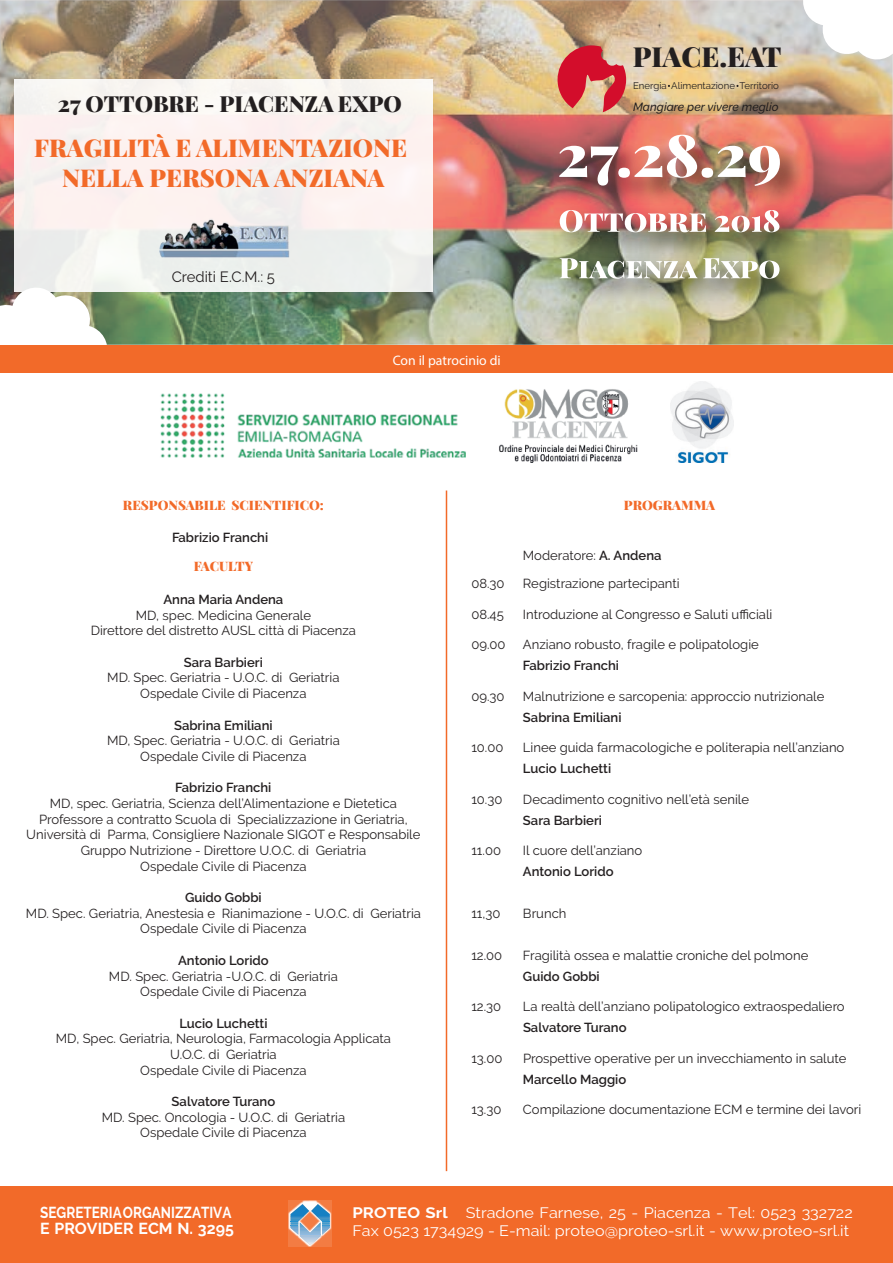
<style>
.page{position:relative;width:893px;height:1263px;background:#fff}
.page>*{position:absolute;margin:0;border:0;box-sizing:border-box;transform-origin:0 0}
.t1{font:900 27.75px "Playfair Display";letter-spacing:-.005em;color:#231f20}
.t2{font:900 24.6px/29.5px "Playfair Display";color:#f26a29;text-align:center}
.t3{font:900 22.2px "Playfair Display";color:#231f20}
.t4{font:700 15.9px/15.9px "Raleway";color:#fff;scale:.85 1}
.t5{font:15.15px/18.1px "Raleway";color:#fff;scale:1.07 1}
.t6{font:14.85px "Raleway";color:#231f20}
.t7{font:13.8px "Myriad Pro";color:#fff}
.t8{font:13.05px/15.8px "Raleway";color:#231f20;text-align:center}
.t9{font:600 13.05px "Raleway";color:#231f20}
.t10{font:900 13.05px "Playfair Display";color:#f26a29}
.t11{font:italic 500 11.85px "Raleway";color:#231f20}
.t12{font:9.6px "Raleway";color:#231f20}
.s1{font-weight:600}
.s2{font-weight:700}
</style>
<div class="page">
<div style="left:0;top:1186px;width:893px;height:77px;background:#f26a29"></div>
<svg style="left:289px;top:1200px;width:43px;height:47px"></svg>
<svg style="left:291px;top:1204px;width:39px;height:41px;background:#a5a2a8"></svg>
<hr style="left:446px;top:490px;width:1px;height:681px;background:#f26a29">
<img style="left:0;top:0;width:893px;height:699px">
<div style="left:14px;top:79px;width:419px;height:213px;background:linear-gradient(to right,#f7f2f0,#f6f2f0)"></div>
<img style="left:155px;top:217px;width:137px;height:42px">
<svg style="left:0;top:285px;width:110px;height:92px"></svg>
<svg style="left:801px;top:0;width:92px;height:61px"></svg>
<svg style="left:558px;top:45px;width:68px;height:67px;background:#d65c5b"></svg>
<img style="left:547px;top:123px;width:266px;height:96px">
<img style="left:559px;top:135px;width:221px;height:51px">
<img style="left:548px;top:198px;width:265px;height:48px">
<img style="left:560px;top:210px;width:146px;height:22px">
<svg style="left:715px;top:210px;width:64px;height:22px"></svg>
<img style="left:548px;top:246px;width:265px;height:66px">
<svg style="left:560px;top:258px;width:137px;height:21px"></svg>
<svg style="left:703px;top:258px;width:76px;height:21px"></svg>
<div style="left:1px;top:345px;width:892px;height:28px;background:#f26a29"></div>
<h3 class="t3" style="left:58px;top:89px;width:346px">27 OTTOBRE - PIACENZA EXPO</h3>
<h2 class="t2" style="left:34px;top:133px;width:374px">FRAGILITÀ E ALIMENTAZIONE<br>NELLA PERSONA ANZIANA</h2>
<p class="t6" style="left:172px;top:268px;width:105px">Crediti E.C.M.: 5</p>
<p class="t7" style="left:393px;top:352px;width:110px">Con il patrocinio di</p>
<h1 class="t1" style="left:633px;top:39px;width:150px">PIACE.EAT</h1>
<p class="t12" style="left:633px;top:80px;width:147px">Energia Alimentazione Territorio</p>
<p class="t11" style="left:633px;top:100px;width:147px">Mangiare per vivere meglio</p>
<p class="t10" style="left:123px;top:497px;width:202px">RESPONSABILE SCIENTIFICO:</p>
<p class="t9" style="left:172px;top:530px;width:98px">Fabrizio Franchi</p>
<p class="t10" style="left:194px;top:558px;width:61px">FACULTY</p>
<p class="t9" style="left:163px;top:592px;width:121px">Anna Maria Andena</p>
<p class="t8" style="left:91px;top:607px;width:267px">MD, spec. Medicina Generale<br>Direttore del distretto AUSL città di Piacenza</p>
<p class="t9" style="left:184px;top:655px;width:81px">Sara Barbieri</p>
<p class="t8" style="left:107px;top:670px;width:234px">MD. Spec. Geriatria - U.O.C. di Geriatria<br>Ospedale Civile di Piacenza</p>
<p class="t9" style="left:174px;top:717px;width:100px">Sabrina Emiliani</p>
<p class="t8" style="left:107px;top:733px;width:234px">MD, Spec. Geriatria - U.O.C. di Geriatria<br>Ospedale Civile di Piacenza</p>
<p class="t9" style="left:175px;top:780px;width:98px">Fabrizio Franchi</p>
<p class="t8" style="left:26px;top:795px;width:396px">MD, spec. Geriatria, Scienza dell’Alimentazione e Dietetica Professore a contratto Scuola di Specializzazione in Geriatria, Università di Parma, Consigliere Nazionale SIGOT e Responsabile Gruppo Nutrizione - Direttore U.O.C. di Geriatria<br>Ospedale Civile di Piacenza</p>
<p class="t9" style="left:185px;top:890px;width:78px">Guido Gobbi</p>
<p class="t8" style="left:26px;top:905px;width:397px">MD. Spec. Geriatria, Anestesia e Rianimazione - U.O.C. di Geriatria<br>Ospedale Civile di Piacenza</p>
<p class="t9" style="left:178px;top:953px;width:92px">Antonio Lorido</p>
<p class="t8" style="left:109px;top:968px;width:230px">MD. Spec. Geriatria -U.O.C. di Geriatria<br>Ospedale Civile di Piacenza</p>
<p class="t9" style="left:179px;top:1015px;width:90px">Lucio Luchetti</p>
<p class="t8" style="left:56px;top:1031px;width:337px">MD, Spec. Geriatria, Neurologia, Farmacologia Applicata<br>U.O.C. di Geriatria<br>Ospedale Civile di Piacenza</p>
<p class="t9" style="left:172px;top:1094px;width:105px">Salvatore Turano</p>
<p class="t8" style="left:102px;top:1109px;width:245px">MD. Spec. Oncologia - U.O.C. di Geriatria<br>Ospedale Civile di Piacenza</p>
<p class="t8" style="left:471px;top:576px;width:35px">08.30</p>
<p class="t8" style="left:471px;top:606px;width:34px">08.45</p>
<p class="t8" style="left:471px;top:637px;width:36px">09.00</p>
<p class="t8" style="left:471px;top:688px;width:35px">09.30</p>
<p class="t8" style="left:471px;top:740px;width:34px">10.00</p>
<p class="t8" style="left:471px;top:791px;width:33px">10.30</p>
<p class="t8" style="left:471px;top:843px;width:31px">11.00</p>
<p class="t8" style="left:471px;top:905px;width:31px">11,30</p>
<p class="t8" style="left:471px;top:947px;width:32px">12.00</p>
<p class="t8" style="left:471px;top:999px;width:31px">12.30</p>
<p class="t8" style="left:471px;top:1050px;width:33px">13.00</p>
<p class="t8" style="left:471px;top:1101px;width:32px">13.30</p>
<p class="t10" style="left:624px;top:497px;width:93px">PROGRAMMA</p>
<p class="t8" style="left:523px;top:547px;width:140px">Moderatore: <span class="s1">A. Andena</span></p>
<p class="t8" style="left:523px;top:576px;width:158px">Registrazione partecipanti</p>
<p class="t8" style="left:523px;top:606px;width:251px">Introduzione al Congresso e Saluti ufficiali</p>
<p class="t8" style="left:523px;top:637px;width:237px">Anziano robusto, fragile e polipatologie</p>
<p class="t9" style="left:523px;top:658px;width:98px">Fabrizio Franchi</p>
<p class="t8" style="left:523px;top:688px;width:303px">Malnutrizione e sarcopenia: approccio nutrizionale</p>
<p class="t9" style="left:523px;top:710px;width:100px">Sabrina Emiliani</p>
<p class="t8" style="left:523px;top:740px;width:323px">Linee guida farmacologiche e politerapia nell’anziano</p>
<p class="t9" style="left:523px;top:761px;width:90px">Lucio Luchetti</p>
<p class="t8" style="left:523px;top:791px;width:228px">Decadimento cognitivo nell’età senile</p>
<p class="t9" style="left:523px;top:812px;width:81px">Sara Barbieri</p>
<p class="t8" style="left:523px;top:843px;width:121px">Il cuore dell’anziano</p>
<p class="t9" style="left:523px;top:864px;width:92px">Antonio Lorido</p>
<p class="t8" style="left:523px;top:905px;width:45px">Brunch</p>
<p class="t8" style="left:523px;top:947px;width:287px">Fragilità ossea e malattie croniche del polmone</p>
<p class="t9" style="left:523px;top:968px;width:78px">Guido Gobbi</p>
<p class="t8" style="left:523px;top:999px;width:323px">La realtà dell’anziano polipatologico extraospedaliero</p>
<p class="t9" style="left:523px;top:1020px;width:105px">Salvatore Turano</p>
<p class="t8" style="left:523px;top:1050px;width:325px">Prospettive operative per un invecchiamento in salute</p>
<p class="t9" style="left:523px;top:1071px;width:105px">Marcello Maggio</p>
<p class="t8" style="left:523px;top:1101px;width:340px">Compilazione documentazione ECM e termine dei lavori</p>
<p class="t4" style="left:40px;top:1205px;width:229px">SEGRETERIAORGANIZZATIVA<br>E PROVIDER ECM N. 3295</p>
<p class="t5" style="left:352px;top:1203px;width:469px"><span class="s2">PROTEO Srl</span> Stradone Farnese, 25 - Piacenza - Tel: 0523 332722<br>Fax 0523 1734929 - E-mail: proteo@proteo-srl.it - www.proteo-srl.it</p>
</div>
